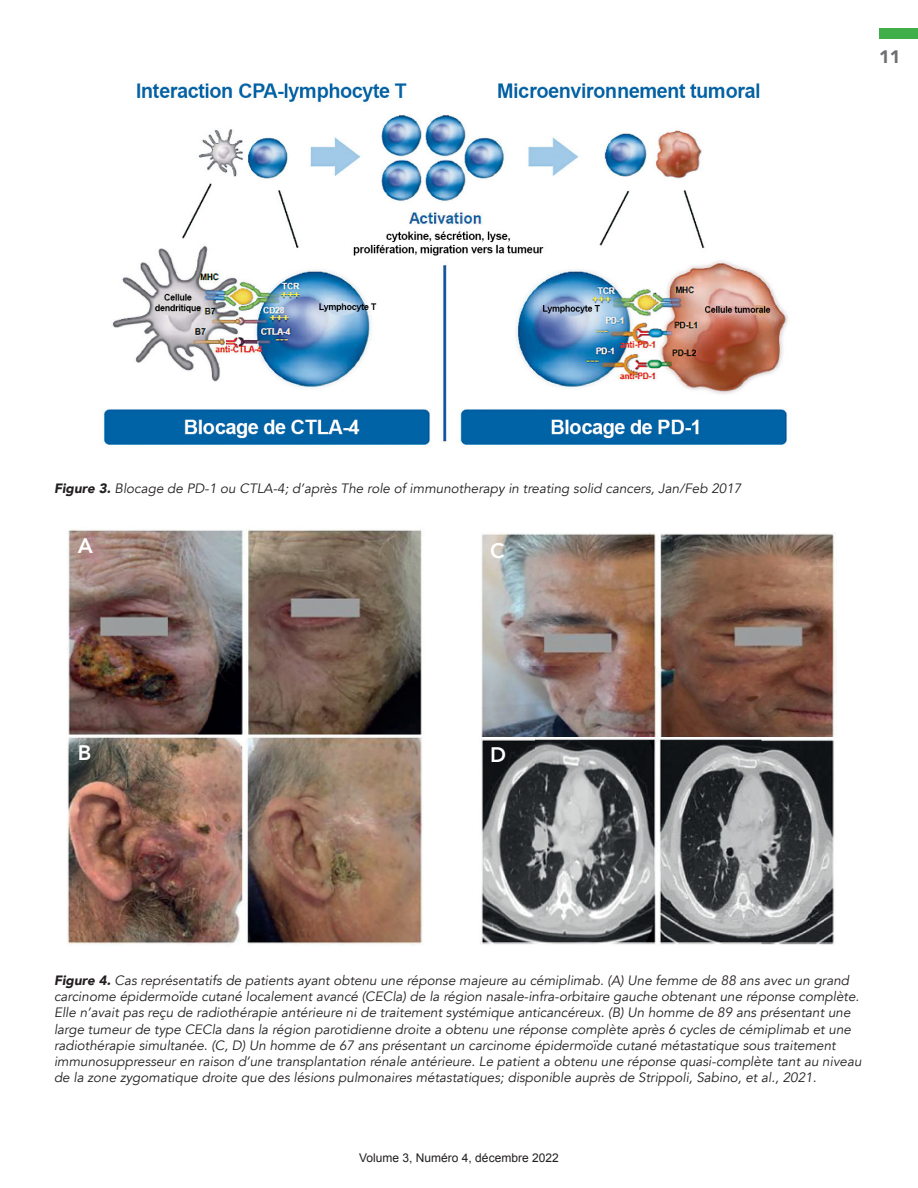
<style>
.page{position:relative;width:918px;height:1188px;background:#fff}
.page>*{position:absolute;margin:0;border:0;box-sizing:border-box;transform-origin:0 0}
.t1{font:800 21px "Avenir";color:#fff}
.t2{font:900 18px "Avenir";color:#6c6d70}
.t3{font:italic 13.5px/16.2px "Avenir";color:#231f20}
.t4{font:12px "Arial";color:#231f20}
.s1{font-weight:900}
</style>
<div class="page">
<div style="left:879px;top:28px;width:39px;height:11px;background:#40ae49"></div>
<img style="left:102px;top:83px;width:686px;height:363px">
<img style="left:68px;top:529px;width:354px;height:206px">
<img style="left:67px;top:736px;width:356px;height:209px">
<img style="left:481px;top:533px;width:355px;height:204px">
<img style="left:480px;top:738px;width:355px;height:207px">
<h2 class="t2" style="left:879px;top:42px;width:23px">11</h2>
<p class="t3" style="left:54px;top:481px;width:689px"><span class="s1">Figure 3.</span> Blocage de PD-1 ou CTLA-4; d’après The role of immunotherapy in treating solid cancers, Jan/Feb 2017</p>
<p class="t1" style="left:78px;top:529px;width:17px">A</p>
<p class="t1" style="left:78px;top:736px;width:15px">B</p>
<p class="t1" style="left:490px;top:534px;width:16px">C</p>
<p class="t1" style="left:490px;top:738px;width:17px">D</p>
<p class="t3" style="left:54px;top:972px;width:809px"><span class="s1">Figure 4.</span> Cas représentatifs de patients ayant obtenu une réponse majeure au cémiplimab. (A) Une femme de 88 ans avec un grand carcinome épidermoïde cutané localement avancé (CECla) de la région nasale-infra-orbitaire gauche obtenant une réponse complète.<br>Elle n’avait pas reçu de radiothérapie antérieure ni de traitement systémique anticancéreux. (B) Un homme de 89 ans présentant une large tumeur de type CECla dans la région parotidienne droite a obtenu une réponse complète après 6 cycles de cémiplimab et une radiothérapie simultanée. (C, D) Un homme de 67 ans présentant un carcinome épidermoïde cutané métastatique sous traitement immunosuppresseur en raison d’une transplantation rénale antérieure. Le patient a obtenu une réponse quasi-complète tant au niveau de la zone zygomatique droite que des lésions pulmonaires métastatiques; disponible auprès de Strippoli, Sabino, et al., 2021.</p>
<p class="t4" style="left:359px;top:1150px;width:201px">Volume 3, Numéro 4, décembre 2022</p>
</div>
